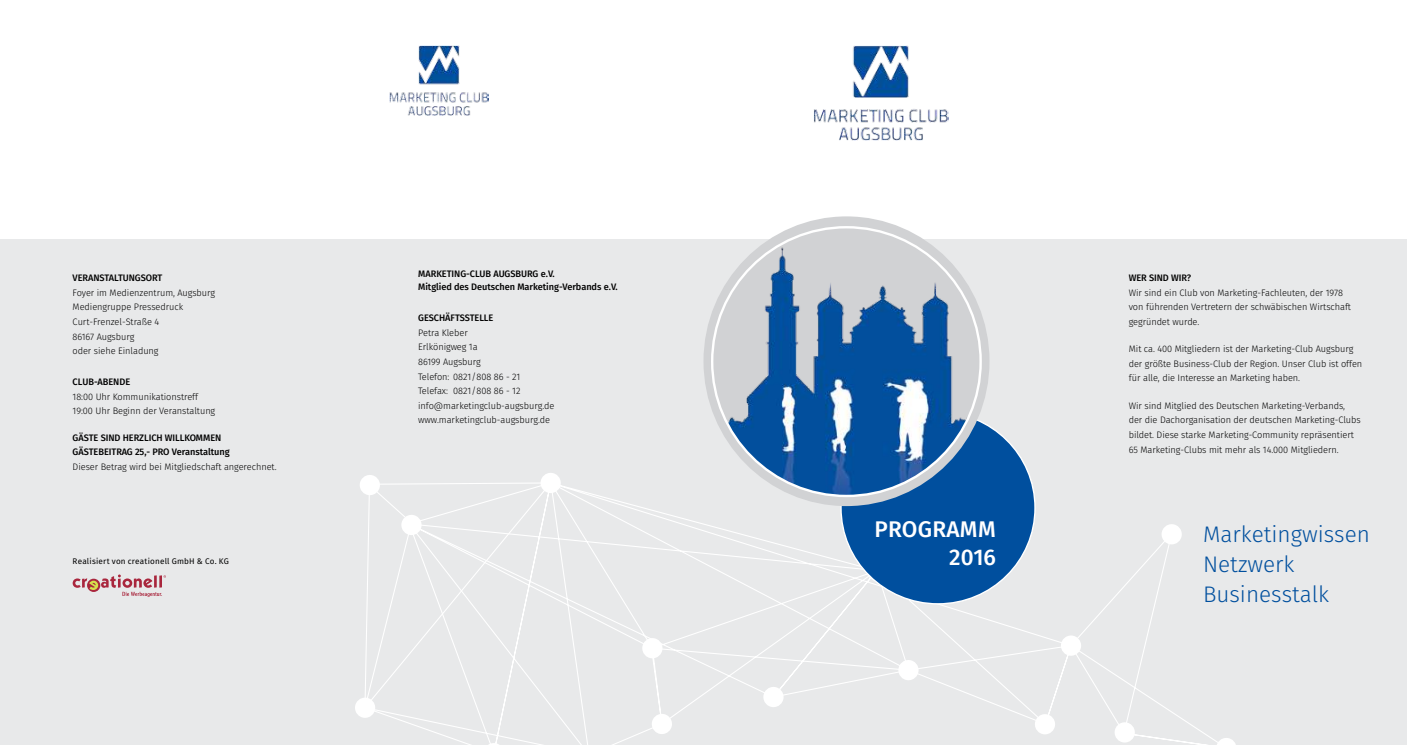
<style>
.page{position:relative;width:1407px;height:745px;background:#fff}
.page>*{position:absolute;margin:0;border:0;box-sizing:border-box;transform-origin:0 0}
.t1{font:500 22.62px/27.1px "Fira Sans";letter-spacing:.01em;color:#fff;text-align:right}
.t2{font:300 22.5px/30px "Fira Sans";color:#004f9e}
.t3{font:300 9.38px/14.6px "Fira Sans";letter-spacing:-.005em;color:#000}
.t4{font:500 9.38px/13.8px "Fira Sans";letter-spacing:-.005em;color:#000}
.t5{font:8.12px "Fira Sans";letter-spacing:.02em;color:#000}
</style>
<div class="page">
<div style="left:0;top:239px;width:1407px;height:505px;background:#e8e9ea"></div>
<svg style="left:73px;top:574px;width:93px;height:22px"></svg>
<img style="left:814px;top:45px;width:134px;height:96px">
<img style="left:389px;top:45px;width:100px;height:70px">
<svg style="left:362px;top:478px;width:854px;height:266px"></svg>
<svg style="left:363px;top:481px;width:190px;height:230px"></svg>
<svg style="left:1060px;top:634px;width:21px;height:21px"></svg>
<svg style="left:898px;top:659px;width:21px;height:21px"></svg>
<svg style="left:540px;top:473px;width:21px;height:20px"></svg>
<svg style="left:1216px;top:738px;width:19px;height:6px"></svg>
<svg style="left:355px;top:696px;width:20px;height:21px"></svg>
<svg style="left:651px;top:713px;width:21px;height:21px"></svg>
<svg style="left:866px;top:572px;width:8px;height:8px"></svg>
<svg style="left:763px;top:686px;width:21px;height:21px"></svg>
<svg style="left:642px;top:637px;width:21px;height:21px"></svg>
<svg style="left:483px;top:742px;width:21px;height:2px"></svg>
<svg style="left:401px;top:514px;width:21px;height:21px"></svg>
<svg style="left:360px;top:475px;width:20px;height:20px"></svg>
<svg style="left:1161px;top:523px;width:21px;height:21px"></svg>
<div style="left:841px;top:411px;width:194px;height:192px;background:#004f9e;border-radius:50%"></div>
<svg style="left:703px;top:216px;width:286px;height:289px;background:#d8d9db"></svg>
<img style="left:712px;top:227px;width:268px;height:268px;border-radius:134px">
<p class="t4" style="left:73px;top:271px;width:91px">VERANSTALTUNGSORT</p>
<p class="t3" style="left:73px;top:286px;width:144px">Foyer im Medienzentrum, Augsburg<br>Mediengruppe Pressedruck<br>Curt-Frenzel-Straße 4<br>86167 Augsburg<br>oder siehe Einladung</p>
<p class="t4" style="left:73px;top:375px;width:59px">CLUB-ABENDE</p>
<p class="t3" style="left:73px;top:389px;width:144px">18:00 Uhr Kommunikationstreff<br>19:00 Uhr Beginn der Veranstaltung</p>
<p class="t4" style="left:73px;top:431px;width:158px">GÄSTE SIND HERZLICH WILLKOMMEN<br>GÄSTEBEITRAG 25,- PRO Veranstaltung</p>
<p class="t3" style="left:73px;top:459px;width:205px">Dieser Betrag wird bei Mitgliedschaft angerechnet.</p>
<p class="t5" style="left:73px;top:554px;width:158px">Realisiert von creationell GmbH &amp; Co. KG</p>
<p class="t4" style="left:418px;top:267px;width:201px">MARKETING-CLUB AUGSBURG e.V.<br>Mitglied des Deutschen Marketing-Verbands e.V.</p>
<p class="t4" style="left:418px;top:311px;width:77px">GESCHÄFTSSTELLE</p>
<p class="t3" style="left:418px;top:325px;width:138px">Petra Kleber<br>Erlkönigweg 1a<br>86199 Augsburg<br>Telefon: 0821 / 808 86 - 21<br>Telefax: 0821 / 808 86 - 12 info@marketingclub-augsburg.de www.marketingclub-augsburg.de</p>
<h1 class="t1" style="left:874px;top:517px;width:123px">PROGRAMM<br>2016</h1>
<p class="t4" style="left:1129px;top:271px;width:64px">WER SIND WIR?</p>
<p class="t3" style="left:1129px;top:285px;width:224px">Wir sind ein Club von Marketing-Fachleuten, der 1978 von führenden Vertretern der schwäbischen Wirtschaft gegründet wurde.</p>
<p class="t3" style="left:1129px;top:342px;width:235px">Mit ca. 400 Mitgliedern ist der Marketing-Club Augsburg der größte Business-Club der Region. Unser Club ist offen für alle, die Interesse an Marketing haben.</p>
<p class="t3" style="left:1129px;top:398px;width:233px">Wir sind Mitglied des Deutschen Marketing-Verbands, der die Dachorganisation der deutschen Marketing-Clubs bildet. Diese starke Marketing-Community repräsentiert 65 Marketing-Clubs mit mehr als 14.000 Mitgliedern.</p>
<h2 class="t2" style="left:1203px;top:521px;width:168px">Marketingwissen<br>Netzwerk<br>Businesstalk</h2>
</div>
